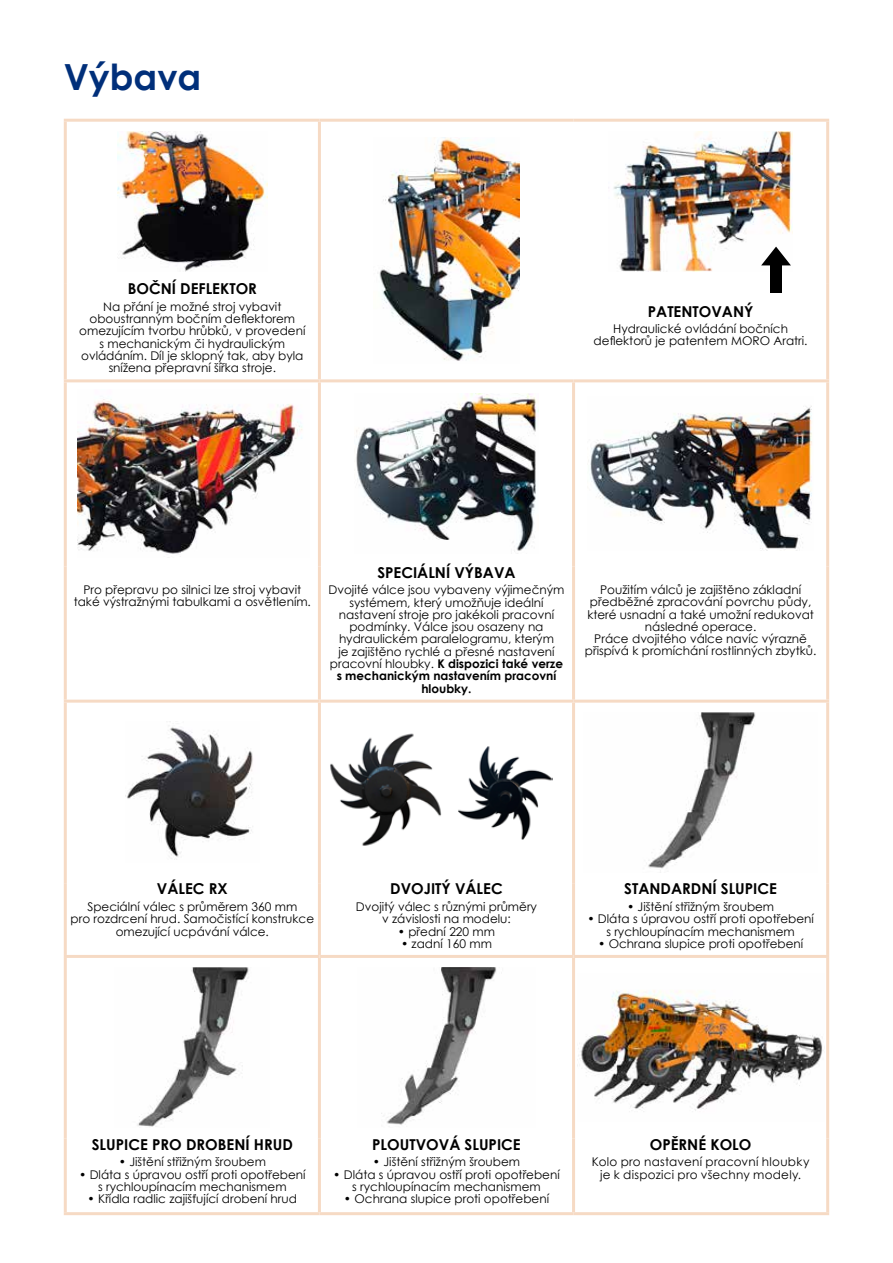
<style>
.page{position:relative;width:893px;height:1263px;background:#fff}
.page>*{position:absolute;margin:0;border:0;box-sizing:border-box;transform-origin:0 0}
.t1{font:700 36px "Century Gothic";color:#002f7a}
.t2{font:700 15px "Century Gothic";color:#000}
.t3{font:12px/12.3px "Century Gothic";color:#000;text-align:center}
.t4{font:12px/12.3px "Century Gothic";letter-spacing:.02em;color:#000;text-align:center}
.s1{font-weight:700}
</style>
<div class="page">
<hr style="left:64px;top:119px;width:255px;height:3px;background:#f6dac4">
<hr style="left:64px;top:122px;width:3px;height:161px;background:#f6dac4">
<hr style="left:64px;top:283px;width:3px;height:96px;background:#f6dac4">
<hr style="left:64px;top:379px;width:255px;height:3px;background:#f6dac4">
<hr style="left:64px;top:382px;width:3px;height:184px;background:#f6dac4">
<hr style="left:318px;top:382px;width:3px;height:184px;background:#f6dac4">
<hr style="left:572px;top:382px;width:3px;height:184px;background:#f6dac4">
<hr style="left:826px;top:382px;width:3px;height:184px;background:#f6dac4">
<hr style="left:64px;top:566px;width:3px;height:134px;background:#f6dac4">
<hr style="left:318px;top:566px;width:3px;height:134px;background:#f6dac4">
<hr style="left:572px;top:566px;width:3px;height:134px;background:#f6dac4">
<hr style="left:826px;top:566px;width:3px;height:134px;background:#f6dac4">
<hr style="left:64px;top:700px;width:255px;height:3px;background:#f6dac4">
<hr style="left:64px;top:703px;width:3px;height:180px;background:#f6dac4">
<hr style="left:319px;top:700px;width:255px;height:3px;background:#f6dac4">
<hr style="left:318px;top:703px;width:3px;height:180px;background:#f6dac4">
<hr style="left:574px;top:700px;width:255px;height:3px;background:#f6dac4">
<hr style="left:572px;top:703px;width:3px;height:180px;background:#f6dac4">
<hr style="left:826px;top:703px;width:3px;height:180px;background:#f6dac4">
<hr style="left:64px;top:883px;width:3px;height:72px;background:#f6dac4">
<hr style="left:318px;top:883px;width:3px;height:72px;background:#f6dac4">
<hr style="left:572px;top:883px;width:3px;height:72px;background:#f6dac4">
<hr style="left:826px;top:883px;width:3px;height:72px;background:#f6dac4">
<hr style="left:64px;top:955px;width:255px;height:3px;background:#f6dac4">
<hr style="left:64px;top:958px;width:3px;height:180px;background:#f6dac4">
<hr style="left:319px;top:955px;width:255px;height:3px;background:#f6dac4">
<hr style="left:318px;top:958px;width:3px;height:180px;background:#f6dac4">
<hr style="left:574px;top:955px;width:255px;height:3px;background:#f6dac4">
<hr style="left:572px;top:958px;width:3px;height:180px;background:#f6dac4">
<hr style="left:826px;top:958px;width:3px;height:180px;background:#f6dac4">
<hr style="left:64px;top:1138px;width:3px;height:74px;background:#f6dac4">
<hr style="left:318px;top:1138px;width:3px;height:74px;background:#f6dac4">
<hr style="left:572px;top:1138px;width:3px;height:74px;background:#f6dac4">
<hr style="left:826px;top:1138px;width:3px;height:74px;background:#f6dac4">
<hr style="left:64px;top:1212px;width:255px;height:3px;background:#f6dac4">
<hr style="left:319px;top:1212px;width:255px;height:3px;background:#f6dac4">
<hr style="left:574px;top:1212px;width:255px;height:3px;background:#f6dac4">
<hr style="left:319px;top:119px;width:255px;height:3px;background:#f6dac4">
<hr style="left:318px;top:122px;width:3px;height:161px;background:#f6dac4">
<hr style="left:574px;top:119px;width:255px;height:3px;background:#f6dac4">
<hr style="left:826px;top:122px;width:3px;height:161px;background:#f6dac4">
<hr style="left:318px;top:283px;width:3px;height:96px;background:#f6dac4">
<hr style="left:826px;top:283px;width:3px;height:96px;background:#f6dac4">
<hr style="left:319px;top:379px;width:255px;height:3px;background:#f6dac4">
<hr style="left:574px;top:379px;width:255px;height:3px;background:#f6dac4">
<img style="left:117px;top:131px;width:151px;height:141px">
<img style="left:379px;top:137px;width:140px;height:224px">
<img style="left:613px;top:131px;width:180px;height:141px">
<img style="left:78px;top:399px;width:225px;height:155px">
<img style="left:356px;top:393px;width:183px;height:161px">
<img style="left:588px;top:406px;width:224px;height:145px">
<img style="left:125px;top:727px;width:128px;height:133px">
<img style="left:330px;top:733px;width:112px;height:113px">
<img style="left:458px;top:746px;width:95px;height:93px">
<img style="left:648px;top:712px;width:108px;height:157px">
<img style="left:137px;top:967px;width:112px;height:160px">
<img style="left:381px;top:967px;width:116px;height:158px">
<img style="left:577px;top:990px;width:246px;height:122px">
<svg style="left:761px;top:247px;width:30px;height:18px"></svg>
<div style="left:770px;top:264px;width:12px;height:28px;background:#000"></div>
<h1 class="t1" style="left:64px;top:49px;width:139px">Výbava</h1>
<p class="t2" style="left:128px;top:277px;width:131px">BOČNÍ DEFLEKTOR</p>
<p class="t3" style="left:79px;top:300px;width:228px">Na přání je možné stroj vybavit oboustranným bočním deflektorem omezujícím tvorbu hrůbků, v provedení s mechanickým či hydraulickým ovládáním. Díl je sklopný tak, aby byla snížena přepravní šířka stroje.</p>
<p class="t2" style="left:648px;top:300px;width:107px">PATENTOVANÝ</p>
<p class="t3" style="left:594px;top:322px;width:215px">Hydraulické ovládání bočních deflektorů je patentem MORO Aratri.</p>
<p class="t3" style="left:74px;top:583px;width:239px">Pro přepravu po silnici lze stroj vybavit také výstražnými tabulkami a osvětlením.</p>
<p class="t2" style="left:377px;top:561px;width:140px">SPECIÁLNÍ VÝBAVA</p>
<p class="t3" style="left:329px;top:583px;width:237px">Dvojité válce jsou vybaveny výjimečným systémem, který umožňuje ideální nastavení stroje pro jakékoli pracovní podmínky. Válce jsou osazeny na hydraulickém paralelogramu, kterým<br>je zajištěno rychlé a přesné nastavení pracovní hloubky. <span class="s1">K dispozici také verze s mechanickým nastavením pracovní hloubky.</span></p>
<p class="t3" style="left:585px;top:583px;width:233px">Použitím válců je zajištěno základní předběžné zpracování povrchu půdy, které usnadní a také umožní redukovat následné operace.<br>Práce dvojitého válce navíc výrazně přispívá k promíchání rostlinných zbytků.</p>
<p class="t2" style="left:157px;top:878px;width:72px">VÁLEC RX</p>
<p class="t3" style="left:71px;top:900px;width:245px">Speciální válec s průměrem 360 mm<br>pro rozdrcení hrud. Samočistící konstrukce omezující ucpávání válce.</p>
<p class="t2" style="left:390px;top:878px;width:114px">DVOJITÝ VÁLEC</p>
<p class="t3" style="left:356px;top:900px;width:183px">Dvojitý válec s různými průměry v závislosti na modelu:</p>
<p class="t3" style="left:398px;top:925px;width:99px">• přední 220 mm</p>
<p class="t3" style="left:401px;top:937px;width:92px">• zadní 160 mm</p>
<p class="t2" style="left:624px;top:878px;width:154px">STANDARDNÍ SLUPICE</p>
<p class="t3" style="left:627px;top:900px;width:149px">• Jištění střižným šroubem</p>
<p class="t3" style="left:587px;top:913px;width:228px">• Dláta s úpravou ostří proti opotřebení s rychloupínacím mechanismem</p>
<p class="t3" style="left:598px;top:937px;width:207px">• Ochrana slupice proti opotřebení</p>
<p class="t2" style="left:92px;top:1133px;width:203px">SLUPICE PRO DROBENÍ HRUD</p>
<p class="t3" style="left:119px;top:1155px;width:149px">• Jištění střižným šroubem</p>
<p class="t3" style="left:79px;top:1168px;width:228px">• Dláta s úpravou ostří proti opotřebení s rychloupínacím mechanismem</p>
<p class="t3" style="left:88px;top:1192px;width:211px">• Křídla radlic zajišťující drobení hrud</p>
<p class="t2" style="left:372px;top:1133px;width:150px">PLOUTVOVÁ SLUPICE</p>
<p class="t3" style="left:373px;top:1155px;width:149px">• Jištění střižným šroubem</p>
<p class="t3" style="left:333px;top:1168px;width:228px">• Dláta s úpravou ostří proti opotřebení s rychloupínacím mechanismem</p>
<p class="t3" style="left:344px;top:1192px;width:207px">• Ochrana slupice proti opotřebení</p>
<p class="t2" style="left:650px;top:1133px;width:103px">OPĚRNÉ KOLO</p>
<p class="t4" style="left:592px;top:1155px;width:219px">Kolo pro nastavení pracovní hloubky je k dispozici pro všechny modely.</p>
</div>
